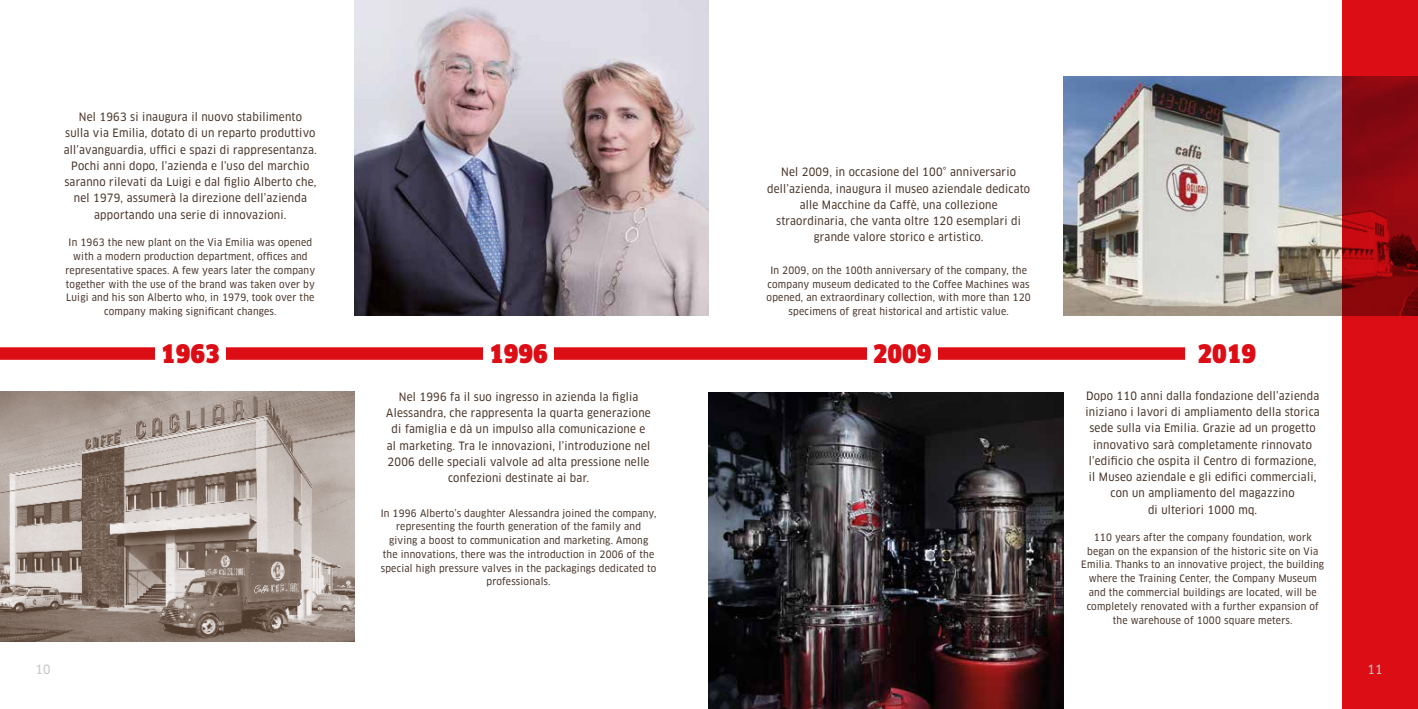
<style>
.page{position:relative;width:1418px;height:709px;background:#fff}
.page>*{position:absolute;margin:0;border:0;box-sizing:border-box;transform-origin:0 0}
.t1{font:25px "Clan Pro Narr Ultra";color:#dc0d15}
.t2{font:12.5px "Clan Pro Narr News";color:#c6c6c6}
.t3{font:11.25px/16.2px "Clan Pro Narr News";letter-spacing:.02em;color:#493529;text-align:center}
.t4{font:10px/13.8px "Clan Pro Narr News";letter-spacing:.02em;color:#493529;text-align:center}
</style>
<div class="page">
<div style="left:0;top:347px;width:1185px;height:13px;background:#dc0d15"></div>
<div style="left:866px;top:331px;width:71px;height:45px;background:#fff"></div>
<div style="left:155px;top:331px;width:71px;height:45px;background:#fff"></div>
<div style="left:483px;top:331px;width:71px;height:45px;background:#fff"></div>
<img style="left:709px;top:392px;width:354px;height:317px">
<img style="left:1063px;top:77px;width:278px;height:238px">
<img style="left:0;top:391px;width:354px;height:250px">
<img style="left:354px;top:0;width:355px;height:315px">
<svg style="left:1341px;top:0;width:76px;height:709px;background:#c10e15"></svg>
<p class="t3" style="left:64px;top:109px;width:254px">Nel 1963 si inaugura il nuovo stabilimento<br>sulla via Emilia, dotato di un reparto produttivo all’avanguardia, uffici e spazi di rappresentanza.<br>Pochi anni dopo, l’azienda e l’uso del marchio saranno rilevati da Luigi e dal figlio Alberto che, nel 1979, assumerà la direzione dell’azienda apportando una serie di innovazioni.</p>
<p class="t4" style="left:66px;top:236px;width:251px">In 1963 the new plant on the Via Emilia was opened with a modern production department, offices and representative spaces. A few years later the company together with the use of the brand was taken over by Luigi and his son Alberto who, in 1979, took over the company making significant changes.</p>
<h1 class="t1" style="left:161px;top:340px;width:60px">1963</h1>
<h1 class="t1" style="left:489px;top:340px;width:60px">1996</h1>
<p class="t3" style="left:386px;top:388px;width:266px">Nel 1996 fa il suo ingresso in azienda la figlia Alessandra, che rappresenta la quarta generazione di famiglia e dà un impulso alla comunicazione e al marketing. Tra le innovazioni, l’introduzione nel 2006 delle speciali valvole ad alta pressione nelle confezioni destinate ai bar.</p>
<p class="t4" style="left:381px;top:506px;width:277px">In 1996 Alberto’s daughter Alessandra joined the company, representing the fourth generation of the family and giving a boost to communication and marketing. Among the innovations, there was the introduction in 2006 of the special high pressure valves in the packagings dedicated to professionals.</p>
<p class="t3" style="left:767px;top:164px;width:265px">Nel 2009, in occasione del 100° anniversario dell’azienda, inaugura il museo aziendale dedicato alle Macchine da Caffè, una collezione straordinaria, che vanta oltre 120 esemplari di grande valore storico e artistico.</p>
<p class="t4" style="left:766px;top:263px;width:265px">In 2009, on the 100th anniversary of the company, the company museum dedicated to the Coffee Machines was opened, an extraordinary collection, with more than 120 specimens of great historical and artistic value.</p>
<h1 class="t1" style="left:872px;top:340px;width:60px">2009</h1>
<h1 class="t1" style="left:1197px;top:340px;width:60px">2019</h1>
<p class="t3" style="left:1085px;top:387px;width:236px">Dopo 110 anni dalla fondazione dell’azienda iniziano i lavori di ampliamento della storica sede sulla via Emilia. Grazie ad un progetto innovativo sarà completamente rinnovato l’edificio che ospita il Centro di formazione, il Museo aziendale e gli edifici commerciali, con un ampliamento del magazzino<br>di ulteriori 1000 mq.</p>
<p class="t4" style="left:1081px;top:530px;width:244px">110 years after the company foundation, work began on the expansion of the historic site on Via Emilia. Thanks to an innovative project, the building where the Training Center, the Company Museum and the commercial buildings are located, will be completely renovated with a further expansion of the warehouse of 1000 square meters.</p>
<p class="t2" style="left:35px;top:661px;width:16px">10</p>
<p class="t2" style="left:1367px;top:661px;width:16px">11</p>
</div>
